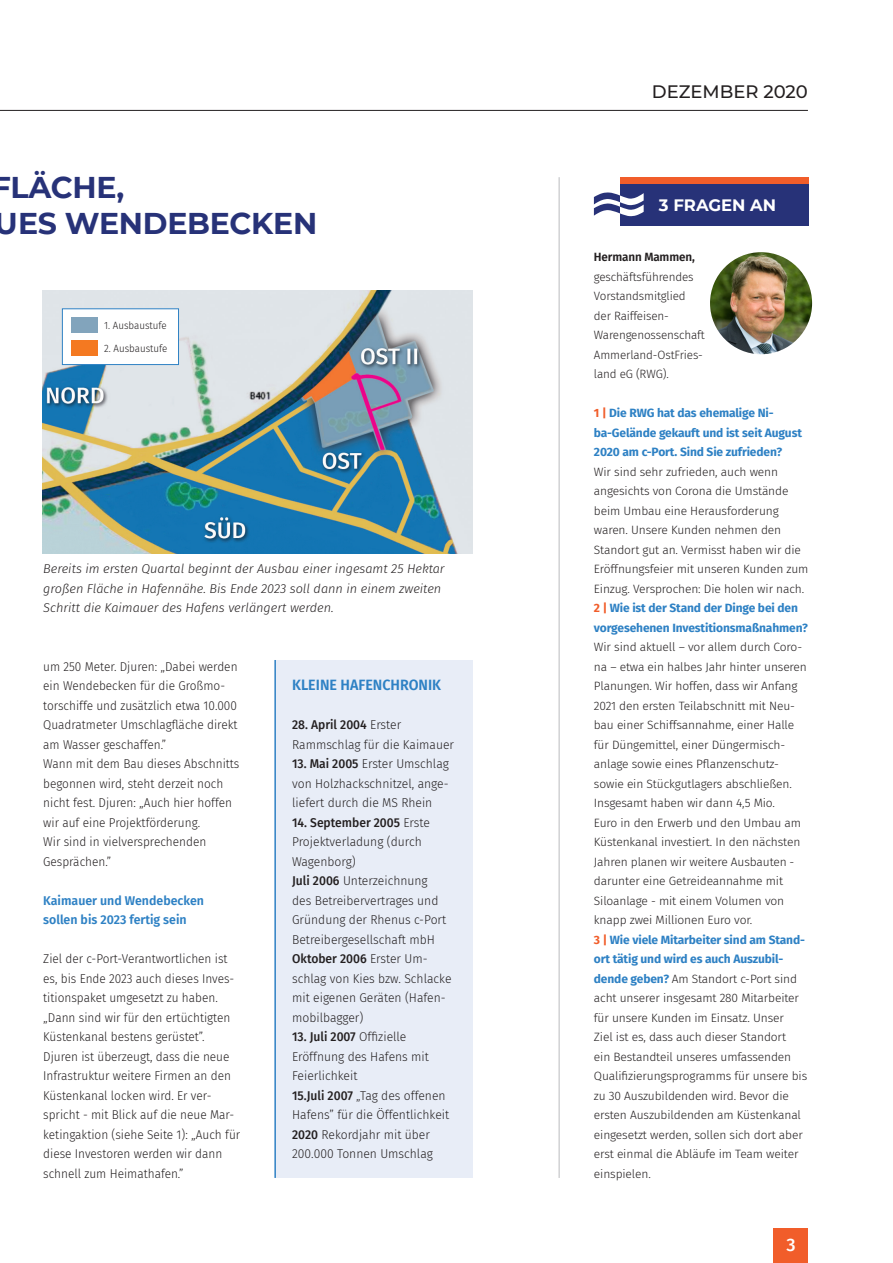
<style>
.page{position:relative;width:893px;height:1263px;background:#fff}
.page>*{position:absolute;margin:0;border:0;box-sizing:border-box;transform-origin:0 0}
.t1{font:700 30px/36px "Montserrat";letter-spacing:-.01em;color:#273278}
.Headline__12_pt{font:500 18px "Montserrat";color:#231f20}
.Body_text__8_5_pt{font:500 18px "Fira Sans";color:#fff}
.Body_text__8_5_pt-2{font:700 16.5px "Montserrat";color:#fff}
.Body_text__8_5_pt-3{font:600 15px "Fira Sans";color:#2e81c4;scale:.95 1}
.Body_text__8_5_pt-4{font:300 12.75px/19.5px "Fira Sans";color:#231f20;scale:.93 1}
.Body_text__8_5_pt-5{font:300 12.75px/19.5px "Fira Sans";color:#231f20;scale:.95 1}
.Headline__20_pt{font:italic 300 12.75px/19.5px "Fira Sans";color:#231f20}
.Body_text__8_5_pt-6{font:600 12.75px "Fira Sans";color:#2e81c4}
.Body_text__8_5_pt-7{font:300 12px/19.5px "Fira Sans";letter-spacing:-.01em;color:#231f20}
.Body_text__8_5_pt-8{font:700 12px/19.5px "Fira Sans";letter-spacing:-.01em;color:#2e81c4}
.Body_text__8_5_pt-9{font:300 10.5px "Fira Sans";color:#231f20;scale:.93 1}
.s1{font-weight:500}
.s2{font-weight:600}
.s3{color:#f15d2a}
.s4{font-weight:700;color:#f15d2a}
.s5{font-weight:700;color:#2e81c4}
</style>
<div class="page">
<hr style="left:558px;top:177px;width:2px;height:1001px;background:#d1d2d4">
<div style="left:275px;top:660px;width:198px;height:518px;background:#e8edf7"></div>
<hr style="left:0;top:110px;width:808px;height:1px;background:#231f20">
<div style="left:621px;top:184px;width:188px;height:42px;background:#273278"></div>
<div style="left:621px;top:177px;width:188px;height:7px;background:#f15d2a"></div>
<svg style="left:594px;top:192px;width:50px;height:24px"></svg>
<img style="left:710px;top:252px;width:102px;height:102px;border-radius:51px">
<div style="left:774px;top:1229px;width:34px;height:34px;background:#f15d2a"></div>
<hr style="left:274px;top:660px;width:2px;height:518px;background:#2e81c4">
<img style="left:43px;top:290px;width:429px;height:264px">
<div style="left:62px;top:308px;width:117px;height:57px;background:#fff;border:1px solid #2e81c4"></div>
<div style="left:71px;top:317px;width:27px;height:16px;background:#82a4bc"></div>
<div style="left:71px;top:340px;width:27px;height:16px;background:#f47921"></div>
<h1 class="t1" style="left:-8px;top:168px;width:327px">FLÄCHE,<br>UES WENDEBECKEN</h1>
<p class="Body_text__8_5_pt-9" style="left:104px;top:318px;width:69px">1. Ausbaustufe</p>
<p class="Body_text__8_5_pt-9" style="left:104px;top:341px;width:70px">2. Ausbaustufe</p>
<p class="Headline__20_pt" style="left:43px;top:559px;width:403px">Bereits im ersten Quartal beginnt der Ausbau einer ingesamt 25 Hektar großen Fläche in Hafennähe. Bis Ende 2023 soll dann in einem zweiten<br>Schritt die Kaimauer des Hafens verlängert werden.</p>
<p class="Body_text__8_5_pt-4" style="left:43px;top:657px;width:210px">um 250 Meter. Djuren: „Dabei werden ein Wendebecken für die Großmo&shy;torschiffe und zusätzlich etwa 10.000<br>Quadratmeter Umschlagfläche direkt am Wasser geschaffen.”</p>
<p class="Body_text__8_5_pt-4" style="left:43px;top:754px;width:212px">Wann mit dem Bau dieses Abschnitts begonnen wird, steht derzeit noch nicht fest. Djuren: „Auch hier hoffen wir auf eine Projektförderung.<br>Wir sind in vielversprechenden<br>Gesprächen.”</p>
<p class="Body_text__8_5_pt-6" style="left:43px;top:890px;width:162px">Kaimauer und Wendebecken</p>
<p class="Body_text__8_5_pt-6" style="left:43px;top:909px;width:145px">sollen bis 2023 fertig sein</p>
<p class="Body_text__8_5_pt-4" style="left:43px;top:949px;width:207px">Ziel der c-Port-Verantwortlichen ist es, bis Ende 2023 auch dieses Inves&shy;titionspaket umgesetzt zu haben. „Dann sind wir für den ertüchtigten Küstenkanal bestens gerüstet”.</p>
<p class="Body_text__8_5_pt-4" style="left:43px;top:1047px;width:213px">Djuren ist überzeugt, dass die neue Infrastruktur weitere Firmen an den Küstenkanal locken wird. Er ver&shy;spricht - mit Blick auf die neue Mar&shy;ketingaktion (siehe Seite 1): „Auch für diese Investoren werden wir dann schnell zum Heimathafen.”</p>
<p class="Body_text__8_5_pt-3" style="left:292px;top:673px;width:158px">KLEINE HAFENCHRONIK</p>
<p class="Body_text__8_5_pt-5" style="left:292px;top:715px;width:172px"><span class="s1">28. April 2004</span> Erster<br>Rammschlag für die Kaimauer</p>
<p class="Body_text__8_5_pt-5" style="left:292px;top:754px;width:166px;text-align:justify"><span class="s1">13. Mai 2005</span> Erster Umschlag von Holzhackschnitzel, ange&shy;liefert durch die MS Rhein</p>
<p class="Body_text__8_5_pt-5" style="left:292px;top:813px;width:147px"><span class="s1">14. September 2005</span> Erste<br>Projektverladung (durch<br>Wagenborg)</p>
<p class="Body_text__8_5_pt-5" style="left:292px;top:871px;width:164px"><span class="s1">Juli 2006</span> Unterzeichnung des Betreibervertrages und<br>Gründung der Rhenus c-Port<br>Betreibergesellschaft mbH</p>
<p class="Body_text__8_5_pt-5" style="left:292px;top:949px;width:169px"><span class="s1">Oktober 2006</span> Erster Um&shy;schlag von Kies bzw. Schlacke mit eigenen Geräten (Hafen&shy;mobilbagger)</p>
<p class="Body_text__8_5_pt-5" style="left:292px;top:1027px;width:146px"><span class="s1">13. Juli 2007</span> Offizielle<br>Eröffnung des Hafens mit<br>Feierlichkeit</p>
<p class="Body_text__8_5_pt-5" style="left:292px;top:1086px;width:167px"><span class="s1">15.Juli 2007</span> „Tag des offenen<br>Hafens” für die Öffentlichkeit</p>
<p class="Body_text__8_5_pt-5" style="left:292px;top:1125px;width:150px"><span class="s1">2020</span> Rekordjahr mit über<br>200.000 Tonnen Umschlag</p>
<p class="Headline__12_pt" style="left:652px;top:79px;width:158px">DEZEMBER 2020</p>
<p class="Body_text__8_5_pt-2" style="left:659px;top:193px;width:119px">3 FRAGEN AN</p>
<p class="Body_text__8_5_pt-7" style="left:594px;top:247px;width:102px;text-align:justify"><span class="s2">Hermann Mammen, </span>geschäftsführendes Vorstandsmitglied</p>
<p class="Body_text__8_5_pt-7" style="left:594px;top:306px;width:76px">der Raiffeisen-</p>
<p class="Body_text__8_5_pt-7" style="left:594px;top:325px;width:112px">Warengenossenschaft</p>
<p class="Body_text__8_5_pt-7" style="left:594px;top:345px;width:110px">Ammerland-OstFries-</p>
<p class="Body_text__8_5_pt-7" style="left:594px;top:364px;width:76px">land eG (RWG).</p>
<p class="Body_text__8_5_pt-8" style="left:594px;top:403px;width:210px"><span class="s3">1 |</span> Die RWG hat das ehemalige Ni&shy;ba-Gelände gekauft und ist seit August<br>2020 am c-Port. Sind Sie zufrieden?</p>
<p class="Body_text__8_5_pt-7" style="left:594px;top:462px;width:216px">Wir sind sehr zufrieden, auch wenn angesichts von Corona die Umstände beim Umbau eine Herausforderung waren. Unsere Kunden nehmen den Standort gut an. Vermisst haben wir die Eröffnungsfeier mit unseren Kunden zum Einzug. Versprochen: Die holen wir nach.</p>
<p class="Body_text__8_5_pt-7" style="left:594px;top:598px;width:216px"><span class="s4">2 |</span> <span class="s5">Wie ist der Stand der Dinge bei den vorgesehenen Investitionsmaßnahmen?<br></span>Wir sind aktuell – vor allem durch Coro&shy;na – etwa ein halbes Jahr hinter unseren Planungen. Wir hoffen, dass wir Anfang 2021 den ersten Teilabschnitt mit Neu&shy;bau einer Schiffsannahme, einer Halle für Düngemittel, einer Düngermisch-</p>
<p class="Body_text__8_5_pt-7" style="left:594px;top:754px;width:209px">anlage sowie eines Pflanzenschutz&shy;sowie ein Stückgutlagers abschließen.<br>Insgesamt haben wir dann 4,5 Mio.<br>Euro in den Erwerb und den Umbau am Küstenkanal investiert. In den nächsten Jahren planen wir weitere Ausbauten - darunter eine Getreideannahme mit Siloanlage - mit einem Volumen von knapp zwei Millionen Euro vor.</p>
<p class="Body_text__8_5_pt-7" style="left:594px;top:930px;width:215px"><span class="s4">3 |</span> <span class="s5">Wie viele Mitarbeiter sind am Stand&shy;ort tätig und wird es auch Auszubil&shy;dende geben?</span> Am Standort c-Port sind acht unserer insgesamt 280 Mitarbeiter für unsere Kunden im Einsatz. Unser<br>Ziel ist es, dass auch dieser Standort<br>ein Bestandteil unseres umfassenden Qualifizierungsprogramms für unsere bis zu 30 Auszubildenden wird. Bevor die ersten Auszubildenden am Küstenkanal eingesetzt werden, sollen sich dort aber erst einmal die Abläufe im Team weiter einspielen.</p>
<p class="Body_text__8_5_pt" style="left:786px;top:1230px;width:11px">3</p>
</div>
